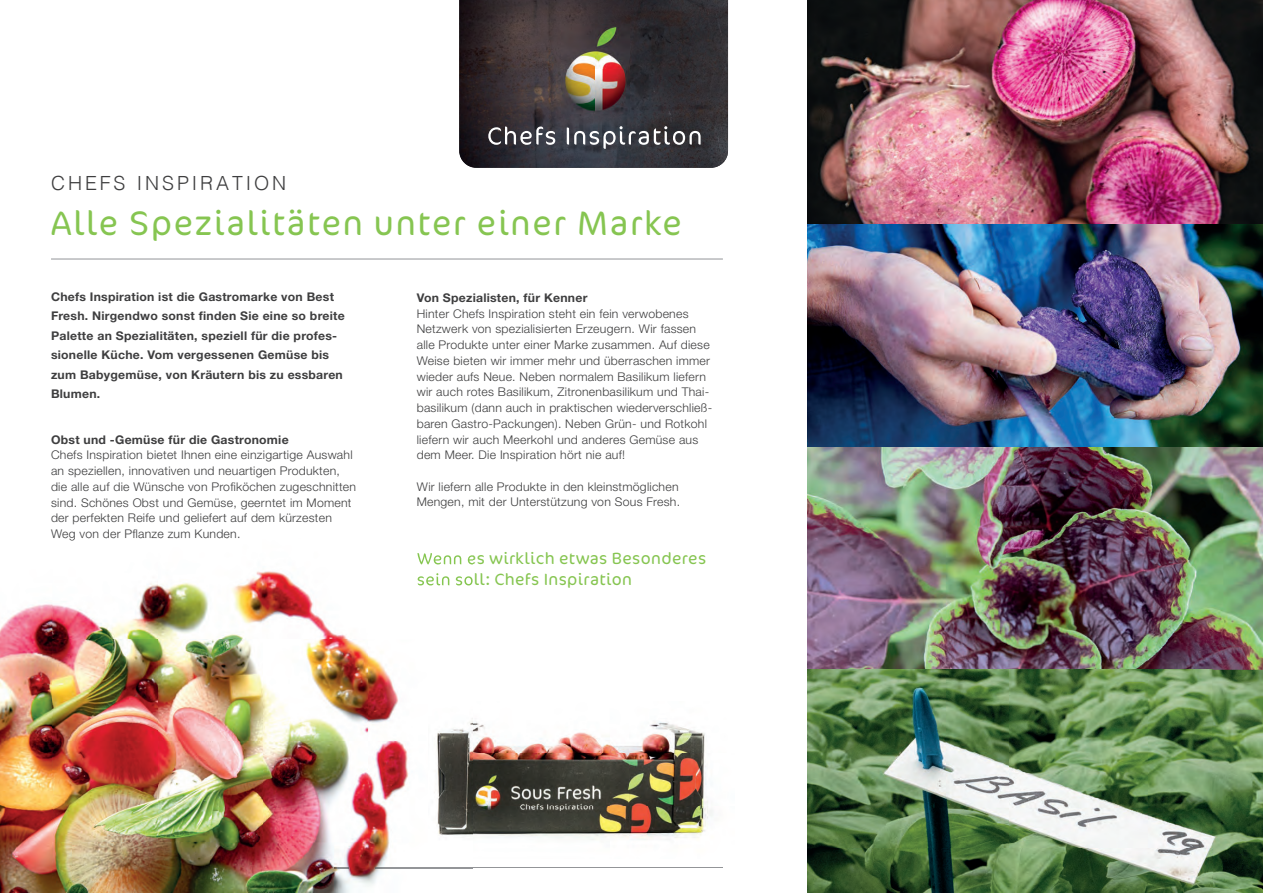
<style>
.page{position:relative;width:1263px;height:893px;background:#fff}
.page>*{position:absolute;margin:0;border:0;box-sizing:border-box;transform-origin:0 0}
.t1{font:300 34.5px "Cocon";letter-spacing:.05em;color:#86c551}
.t2{font:300 19.5px "Helvetica";letter-spacing:.15em;color:#3e3e3f}
.t3{font:300 16.5px/21px "Cocon";letter-spacing:.02em;color:#86c551}
.t4{font:300 12px/15.8px "Helvetica Neue LT Std";letter-spacing:.02em;color:#3e3e3f}
.t5{font:700 12px/19.5px "Helvetica Neue LT Std";letter-spacing:.02em;color:#3e3e3f}
</style>
<div class="page">
<img style="left:808px;top:0;width:455px;height:893px">
<hr style="left:376px;top:867px;width:347px;height:1px;background:#939598">
<hr style="left:51px;top:259px;width:672px;height:1px;background:#939598">
<img style="left:459px;top:0;width:269px;height:168px">
<svg style="left:488px;top:127px;width:67px;height:18px"></svg>
<svg style="left:567px;top:126px;width:134px;height:23px;background:#5e5f65"></svg>
<img style="left:561px;top:24px;width:68px;height:90px">
<img style="left:437px;top:718px;width:276px;height:122px">
<img style="left:808px;top:670px;width:455px;height:1px">
<svg style="left:1242px;top:861px;width:6px;height:7px"></svg>
<img style="left:1233px;top:850px;width:30px;height:1px">
<img style="left:52px;top:540px;width:420px;height:201px">
<img style="left:0;top:604px;width:52px;height:289px">
<img style="left:52px;top:741px;width:357px;height:101px">
<img style="left:52px;top:842px;width:420px;height:51px">
<img style="left:376px;top:867px;width:96px;height:1px">
<svg style="left:335px;top:867px;width:14px;height:1px"></svg>
<img style="left:417px;top:552px;width:55px;height:12px">
<img style="left:418px;top:573px;width:54px;height:15px">
<h2 class="t2" style="left:51px;top:167px;width:237px">CHEFS INSPIRATION</h2>
<h1 class="t1" style="left:51px;top:204px;width:632px">Alle Spezialitäten unter einer Marke</h1>
<p class="t5" style="left:51px;top:287px;width:295px">Chefs Inspiration ist die Gastromarke von Best Fresh. Nirgendwo sonst finden Sie eine so breite Palette an Spezialitäten, speziell für die profes&shy;sionelle Küche. Vom vergessenen Gemüse bis zum Babygemüse, von Kräutern bis zu essbaren Blumen.</p>
<p class="t5" style="left:51px;top:429px;width:239px">Obst und -Gemüse für die Gastronomie</p>
<p class="t4" style="left:51px;top:447px;width:307px">Chefs Inspiration bietet Ihnen eine einzigartige Auswahl an speziellen, innovativen und neuartigen Produkten, die alle auf die Wünsche von Profiköchen zugeschnitten sind. Schönes Obst und Gemüse, geerntet im Moment der perfekten Reife und geliefert auf dem kürzesten Weg von der Pflanze zum Kunden.</p>
<p class="t5" style="left:417px;top:287px;width:172px">Von Spezialisten, für Kenner</p>
<p class="t4" style="left:417px;top:305px;width:297px">Hinter Chefs Inspiration steht ein fein verwobenes Netzwerk von spezialisierten Erzeugern. Wir fassen alle Produkte unter einer Marke zusammen. Auf diese Weise bieten wir immer mehr und überraschen immer wieder aufs Neue. Neben normalem Basilikum liefern wir auch rotes Basilikum, Zitronenbasilikum und Thai&shy;basilikum (dann auch in praktischen wiederverschließ&shy;baren Gastro-Packungen). Neben Grün- und Rotkohl liefern wir auch Meerkohl und anderes Gemüse aus dem Meer. Die Inspiration hört nie auf!</p>
<p class="t4" style="left:417px;top:478px;width:265px">Wir liefern alle Produkte in den kleinstmöglichen<br>Mengen, mit der Unterstützung von Sous Fresh.</p>
<h3 class="t3" style="left:417px;top:549px;width:291px">Wenn es wirklich etwas Besonderes sein soll: Chefs Inspiration</h3>
</div>
